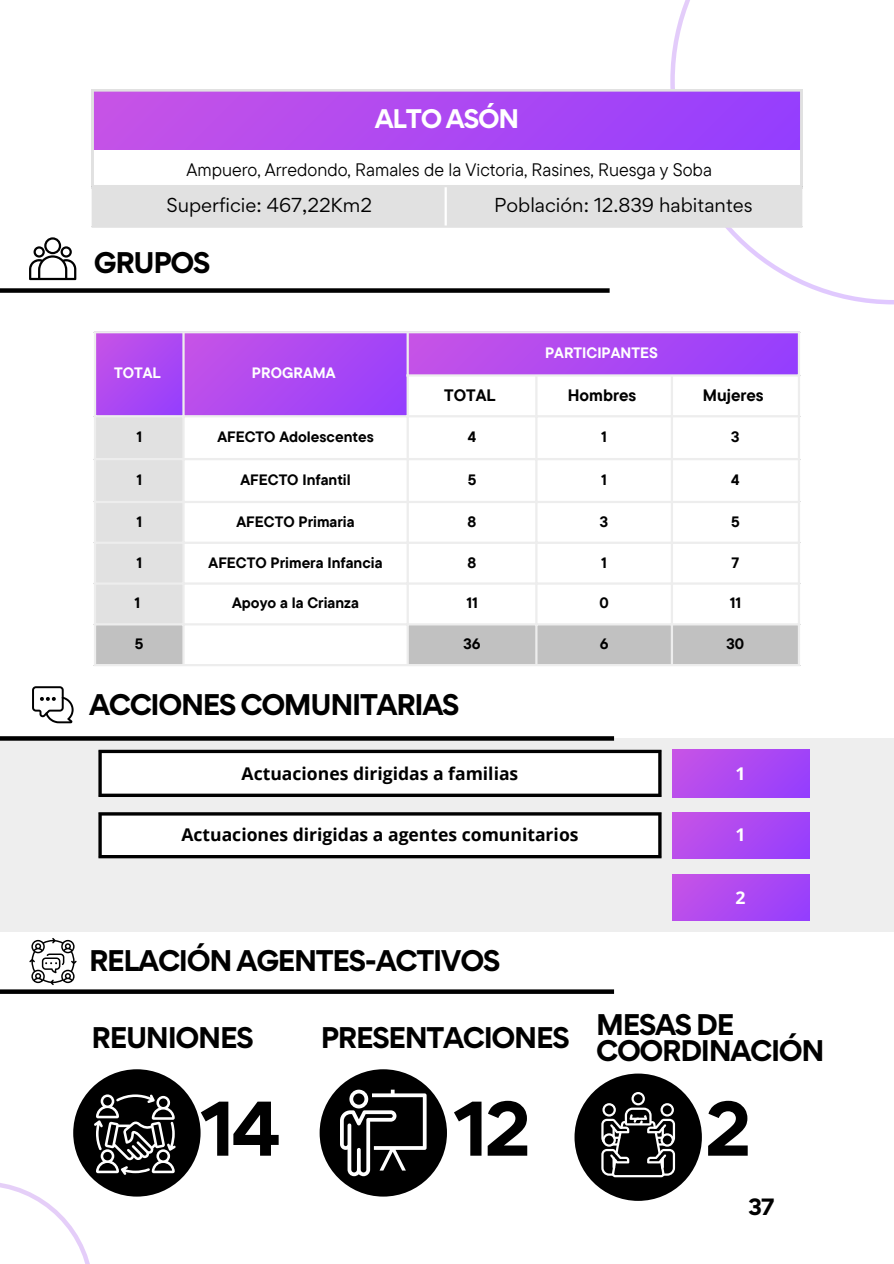
<style>
.page{position:relative;width:894px;height:1264px;background:#fff}
.page>*{position:absolute;margin:0;border:0;box-sizing:border-box;transform-origin:0 0}
.t1{font:700 69px "Gordita";color:#000}
.t2{font:700 26.7px/26px "Gordita";letter-spacing:-.05em;color:#000}
.t3{font:700 24px "Gordita";letter-spacing:-.05em;color:#fff}
.t4{font:700 21px "Gordita";color:#000}
.t5{font:18px "TT Commons Pro";color:#000}
.t6{font:18px "Gordita";color:#000}
.t7{font:700 17.55px "Open Sans";color:#000}
.t8{font:700 17.55px "Open Sans";color:#fff}
.t9{font:700 16.5px "TT Commons Pro";color:#000}
.t10{font:700 15px "TT Commons Pro";color:#000}
.t11{font:700 15px "TT Commons Pro";color:#fff}
</style>
<div class="page">
<svg style="left:670px;top:0;width:223px;height:304px"></svg>
<div style="left:0;top:738px;width:893px;height:194px;background:#eee"></div>
<svg style="left:29px;top:237px;width:47px;height:43px"></svg>
<svg style="left:32px;top:686px;width:42px;height:37px"></svg>
<svg style="left:92px;top:89px;width:710px;height:96px"></svg>
<div style="left:73px;top:1069px;width:127px;height:127px;background:#000;border-radius:50%"></div>
<div style="left:319px;top:1069px;width:128px;height:127px;background:#000;border-radius:50%"></div>
<div style="left:574px;top:1073px;width:127px;height:127px;background:#000;border-radius:50%"></div>
<svg style="left:340px;top:1089px;width:86px;height:87px"></svg>
<svg style="left:601px;top:1092px;width:74px;height:85px"></svg>
<svg style="left:94px;top:1094px;width:82px;height:80px"></svg>
<svg style="left:29px;top:938px;width:48px;height:47px"></svg>
<div style="left:94px;top:187px;width:705px;height:38px;background:#e1e1e1"></div>
<hr style="left:92px;top:187px;width:2px;height:38px;background:#e1e1e1">
<hr style="left:799px;top:187px;width:3px;height:38px;background:#e1e1e1">
<hr style="left:92px;top:185px;width:710px;height:2px;background:#e1e1e1">
<hr style="left:92px;top:225px;width:710px;height:3px;background:#e1e1e1">
<hr style="left:444px;top:187px;width:2px;height:38px;background:#fff">
<svg style="left:0;top:736px;width:614px;height:4px;background:#0d0d0d"></svg>
<svg style="left:0;top:989px;width:614px;height:4px;background:#191919"></svg>
<div style="left:0;top:288px;width:609px;height:5px;background:#000"></div>
<svg style="left:0;top:1183px;width:90px;height:80px"></svg>
<div style="left:98px;top:812px;width:563px;height:46px;background:#fff"></div>
<div style="left:672px;top:812px;width:136px;height:46px;background:linear-gradient(to right,#c151e8,#9a40fb)"></div>
<svg style="left:98px;top:815px;width:4px;height:40px"></svg>
<hr style="left:658px;top:815px;width:3px;height:40px;background:#000">
<hr style="left:98px;top:812px;width:563px;height:3px;background:#000">
<hr style="left:98px;top:855px;width:563px;height:3px;background:#000">
<div style="left:98px;top:749px;width:563px;height:48px;background:#fff"></div>
<div style="left:672px;top:749px;width:136px;height:48px;background:linear-gradient(to right,#c151e8,#9a40fb)"></div>
<svg style="left:98px;top:753px;width:4px;height:40px"></svg>
<hr style="left:658px;top:753px;width:3px;height:40px;background:#000">
<svg style="left:98px;top:749px;width:563px;height:4px;background:#2d2d2d"></svg>
<svg style="left:98px;top:793px;width:563px;height:4px;background:#272727"></svg>
<div style="left:672px;top:874px;width:136px;height:46px;background:linear-gradient(to right,#c151e8,#9a40fb)"></div>
<svg style="left:96px;top:417px;width:701px;height:247px"></svg>
<div style="left:95px;top:332px;width:89px;height:84px;background:linear-gradient(to right,#bb4eeb,#a043f8)"></div>
<div style="left:183px;top:332px;width:225px;height:84px;background:linear-gradient(to right,#c151e8,#9a40fb)"></div>
<div style="left:407px;top:332px;width:392px;height:44px;background:linear-gradient(to right,#c553e6,#963efd)"></div>
<hr style="left:94px;top:333px;width:2px;height:331px;background:#ededed">
<hr style="left:182px;top:333px;width:2px;height:331px;background:#ededed">
<hr style="left:406px;top:333px;width:2px;height:331px;background:#ededed">
<hr style="left:535px;top:376px;width:2px;height:288px;background:#ededed">
<hr style="left:670px;top:376px;width:2px;height:288px;background:#ededed">
<hr style="left:797px;top:333px;width:2px;height:331px;background:#ededed">
<hr style="left:94px;top:331px;width:705px;height:2px;background:#ededed">
<hr style="left:406px;top:374px;width:393px;height:2px;background:#ededed">
<hr style="left:94px;top:415px;width:705px;height:2px;background:#ededed">
<hr style="left:94px;top:458px;width:705px;height:2px;background:#ededed">
<hr style="left:94px;top:501px;width:705px;height:2px;background:#ededed">
<hr style="left:94px;top:541px;width:705px;height:3px;background:#ededed">
<hr style="left:94px;top:582px;width:705px;height:2px;background:#ededed">
<hr style="left:94px;top:623px;width:705px;height:2px;background:#ededed">
<hr style="left:94px;top:664px;width:705px;height:2px;background:#ededed">
<p class="t3" style="left:374px;top:103px;width:146px">ALTO ASÓN</p>
<h1 class="t5" style="left:186px;top:158px;width:527px">Ampuero, Arredondo, Ramales de la Victoria, Rasines, Ruesga y Soba</h1>
<p class="t6" style="left:166px;top:193px;width:207px">Superficie: 467,22Km2</p>
<p class="t6" style="left:494px;top:193px;width:260px">Población: 12.839 habitantes</p>
<p class="t2" style="left:94px;top:249px;width:118px">GRUPOS</p>
<p class="t11" style="left:114px;top:363px;width:48px">TOTAL</p>
<p class="t11" style="left:252px;top:363px;width:85px">PROGRAMA</p>
<p class="t11" style="left:545px;top:343px;width:114px">PARTICIPANTES</p>
<p class="t9" style="left:444px;top:385px;width:53px">TOTAL</p>
<p class="t9" style="left:567px;top:385px;width:70px">Hombres</p>
<p class="t9" style="left:702px;top:385px;width:62px">Mujeres</p>
<p class="t10" style="left:136px;top:427px;width:7px">1</p>
<p class="t10" style="left:217px;top:427px;width:158px">AFECTO Adolescentes</p>
<p class="t10" style="left:467px;top:427px;width:10px">4</p>
<p class="t10" style="left:601px;top:427px;width:7px">1</p>
<p class="t10" style="left:731px;top:427px;width:10px">3</p>
<p class="t10" style="left:136px;top:470px;width:7px">1</p>
<p class="t10" style="left:240px;top:470px;width:112px">AFECTO Infantil</p>
<p class="t10" style="left:467px;top:470px;width:10px">5</p>
<p class="t10" style="left:601px;top:470px;width:7px">1</p>
<p class="t10" style="left:731px;top:470px;width:10px">4</p>
<p class="t10" style="left:136px;top:511px;width:7px">1</p>
<p class="t10" style="left:236px;top:511px;width:120px">AFECTO Primaria</p>
<p class="t10" style="left:467px;top:511px;width:10px">8</p>
<p class="t10" style="left:599px;top:511px;width:10px">3</p>
<p class="t10" style="left:731px;top:511px;width:10px">5</p>
<p class="t10" style="left:136px;top:552px;width:7px">1</p>
<p class="t10" style="left:208px;top:552px;width:175px">AFECTO Primera Infancia</p>
<p class="t10" style="left:467px;top:552px;width:10px">8</p>
<p class="t10" style="left:601px;top:552px;width:7px">1</p>
<p class="t10" style="left:731px;top:552px;width:9px">7</p>
<p class="t10" style="left:134px;top:593px;width:7px">1</p>
<h1 class="t10" style="left:232px;top:593px;width:128px">Apoyo a la Crianza</h1>
<p class="t10" style="left:466px;top:593px;width:13px">11</p>
<p class="t10" style="left:599px;top:593px;width:11px">0</p>
<p class="t10" style="left:729px;top:593px;width:13px">11</p>
<p class="t10" style="left:135px;top:634px;width:10px">5</p>
<p class="t10" style="left:463px;top:634px;width:19px">36</p>
<p class="t10" style="left:599px;top:634px;width:10px">6</p>
<p class="t10" style="left:726px;top:634px;width:19px">30</p>
<p class="t2" style="left:89px;top:691px;width:372px">ACCIONES COMUNITARIAS</p>
<p class="t7" style="left:241px;top:761px;width:278px">Actuaciones dirigidas a familias</p>
<p class="t8" style="left:735px;top:761px;width:12px">1</p>
<p class="t7" style="left:181px;top:822px;width:398px">Actuaciones dirigidas a agentes comunitarios</p>
<p class="t8" style="left:735px;top:822px;width:12px">1</p>
<p class="t2" style="left:89px;top:947px;width:412px">RELACIÓN AGENTES-ACTIVOS</p>
<p class="t2" style="left:92px;top:1024px;width:163px">REUNIONES</p>
<h1 class="t2" style="left:321px;top:1024px;width:250px">PRESENTACIONES</h1>
<h1 class="t1" style="left:200px;top:1082px;width:82px">14</h1>
<p class="t1" style="left:453px;top:1082px;width:79px">12</p>
<p class="t8" style="left:735px;top:885px;width:12px">2</p>
<p class="t2" style="left:596px;top:1011px;width:230px">MESAS DE<br>COORDINACIÓN</p>
<p class="t1" style="left:704px;top:1082px;width:48px">2</p>
<p class="t4" style="left:748px;top:1192px;width:28px">37</p>
</div>
